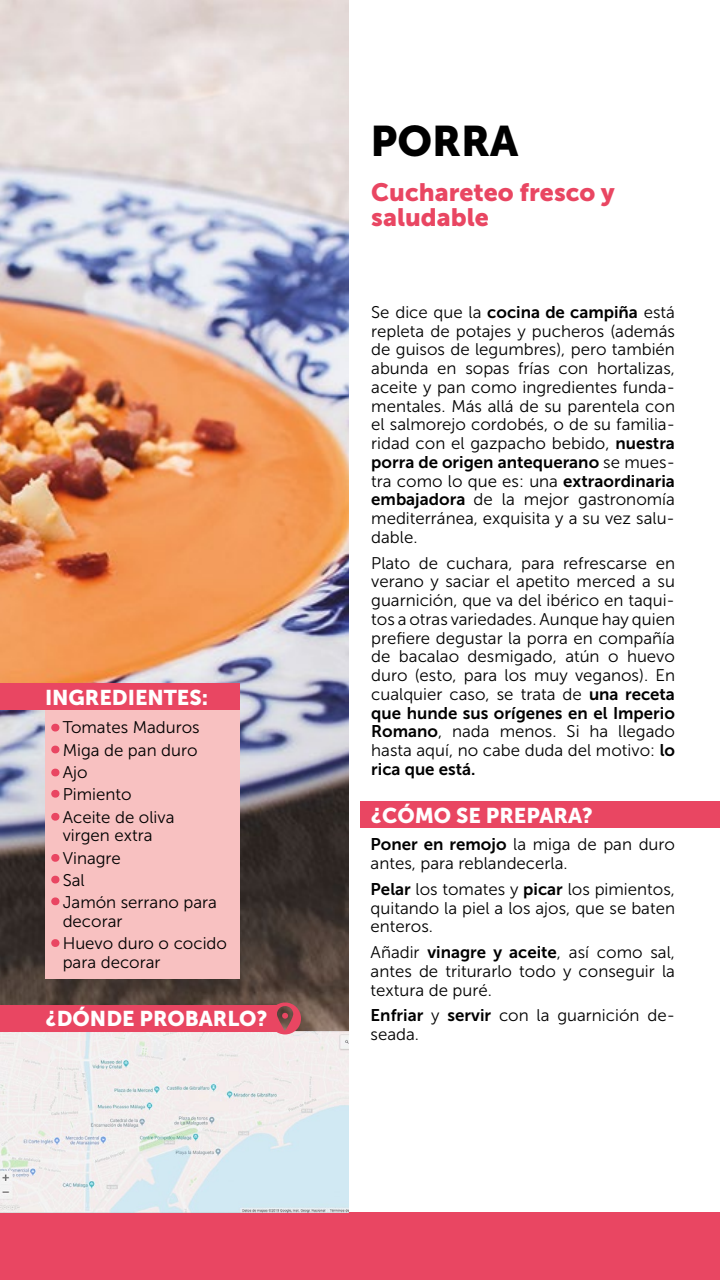
<style>
.page{position:relative;width:720px;height:1280px;background:#fff}
.page>*{position:absolute;margin:0;border:0;box-sizing:border-box;transform-origin:0 0}
.t1{font:42.5px "Museo Sans 900";color:#000}
.t2{font:25px/25px "Museo Sans 900";color:#e94662}
.t3{font:21.25px "Museo Sans 900";color:#fff}
.t4{font:16.88px/18.8px "Museo Sans 300";color:#000}
.t5{font:16.88px "Museo Sans 700";color:#000}
.s1{font-family:"Museo Sans 700"}
.s2{font-family:"Museo Sans 300"}
</style>
<div class="page">
<div style="left:0;top:1212px;width:720px;height:68px;background:#e94662"></div>
<img style="left:0;top:0;width:349px;height:1212px">
<div style="left:0;top:684px;width:240px;height:26px;background:#e94662"></div>
<div style="left:0;top:1005px;width:276px;height:27px;background:#e94662"></div>
<svg style="left:269px;top:1002px;width:32px;height:32px"></svg>
<div style="left:45px;top:710px;width:195px;height:269px;background:#f8c1c1"></div>
<div style="left:51px;top:724px;width:8px;height:8px;background:#e94662;border-radius:4px"></div>
<div style="left:51px;top:746px;width:8px;height:7px;background:#e94662;border-radius:4px"></div>
<div style="left:51px;top:769px;width:8px;height:7px;background:#e94662;border-radius:4px"></div>
<div style="left:51px;top:790px;width:8px;height:8px;background:#e94662;border-radius:4px"></div>
<div style="left:51px;top:813px;width:8px;height:8px;background:#e94662;border-radius:4px"></div>
<div style="left:51px;top:854px;width:8px;height:8px;background:#e94662;border-radius:4px"></div>
<div style="left:51px;top:876px;width:8px;height:7px;background:#e94662;border-radius:4px"></div>
<div style="left:51px;top:897px;width:8px;height:8px;background:#e94662;border-radius:4px"></div>
<div style="left:51px;top:939px;width:8px;height:8px;background:#e94662;border-radius:4px"></div>
<div style="left:360px;top:801px;width:360px;height:27px;background:#e94662"></div>
<p class="t3" style="left:45px;top:685px;width:165px">INGREDIENTES:</p>
<p class="t4" style="left:63px;top:717px;width:138px;line-height:22.2px">Tomates Maduros<br>Miga de pan duro<br>Ajo<br>Pimiento<br>Aceite de oliva</p>
<p class="t4" style="left:63px;top:825px;width:156px;line-height:22.2px">virgen extra<br>Vinagre<br>Sal<br>Jamón serrano para</p>
<p class="t4" style="left:63px;top:910px;width:166px;line-height:22.2px">decorar<br>Huevo duro o cocido</p>
<p class="t4" style="left:63px;top:953px;width:99px">para decorar</p>
<p class="t3" style="left:45px;top:1007px;width:224px">¿DÓNDE PROBARLO?</p>
<h1 class="t1" style="left:370px;top:117px;width:149px">PORRA</h1>
<h2 class="t2" style="left:371px;top:180px;width:245px">Cuchareteo fresco y saludable</h2>
<p class="t4" style="left:371px;top:303px;width:305px;text-align:justify">Se dice que la <span class="s1">cocina de campiña</span> está repleta de potajes y pucheros (además de guisos de legumbres), pero también abunda en sopas frías con hortalizas, aceite y pan como ingredientes funda&shy;mentales. Más allá de su parentela con el salmorejo cordobés, o de su familia&shy;ridad con el gazpacho bebido, <span class="s1">nuestra</span></p>
<p class="t5" style="left:371px;top:453px;width:305px">porra de origen antequerano <span class="s2">se mues-</span></p>
<p class="t4" style="left:371px;top:471px;width:305px;text-align:justify">tra como lo que es: una <span class="s1">extraordinaria embajadora</span> de la mejor gastronomía mediterránea, exquisita y a su vez salu&shy;dable.</p>
<p class="t4" style="left:371px;top:554px;width:305px;text-align:justify">Plato de cuchara, para refrescarse en verano y saciar el apetito merced a su guarnición, que va del ibérico en taqui&shy;tos a otras variedades. Aunque hay quien prefiere degustar la porra en compañía de bacalao desmigado, atún o huevo duro (esto, para los muy veganos). En cualquier caso, se trata de <span class="s1">una receta</span></p>
<p class="t5" style="left:371px;top:703px;width:305px">que hunde sus orígenes en el Imperio</p>
<p class="t4" style="left:371px;top:722px;width:305px"><span class="s1">Romano</span>, nada menos. Si ha llegado hasta aquí, no cabe duda del motivo: <span class="s1">lo</span></p>
<p class="t5" style="left:371px;top:760px;width:106px">rica que está.</p>
<p class="t3" style="left:371px;top:803px;width:224px">¿CÓMO SE PREPARA?</p>
<p class="t4" style="left:371px;top:835px;width:306px"><span class="s1">Poner en remojo</span> la miga de pan duro antes, para reblandecerla.</p>
<p class="t4" style="left:371px;top:880px;width:306px;text-align:justify"><span class="s1">Pelar</span> los tomates y <span class="s1">picar</span> los pimientos, quitando la piel a los ajos, que se baten enteros.</p>
<p class="t4" style="left:371px;top:943px;width:306px;text-align:justify">Añadir <span class="s1">vinagre y aceite</span>, así como sal, antes de triturarlo todo y conseguir la textura de puré.</p>
<p class="t4" style="left:371px;top:1006px;width:306px"><span class="s1">Enfriar</span> y <span class="s1">servir</span> con la guarnición de&shy;seada.</p>
</div>
